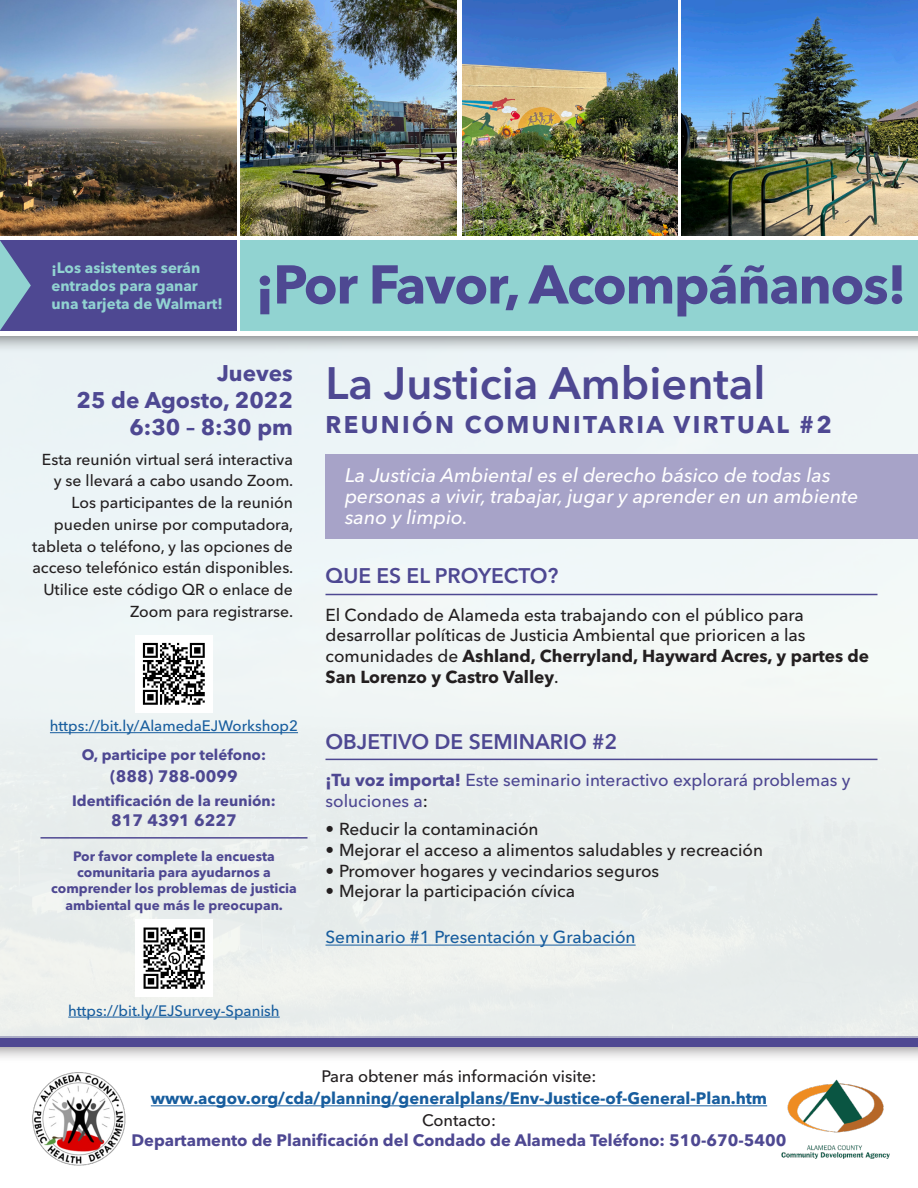
<style>
.page{position:relative;width:918px;height:1188px;background:#fff}
.page>*{position:absolute;margin:0;border:0;box-sizing:border-box;transform-origin:0 0}
.t1{font:700 54px "Avenir Next LT Pro";letter-spacing:-.025em;color:#4e4892}
.t2{font:600 45px "Avenir Next LT Pro";color:#4e4892}
.t3{font:700 24px "Avenir Next LT Pro";letter-spacing:.1em;color:#4e4892}
.t4{font:700 22.5px "Avenir Next LT Pro";color:#4e4892}
.body_text{font:600 21px "Avenir Next LT Pro";color:#4e4892}
.body_text-2{font:italic 500 19.5px/21px "Avenir Next LT Pro";color:#fff}
.body_text-3{font:500 17.25px/20.7px "Avenir Next LT Pro";color:#231f20}
.body_text-4{font:500 17.25px/20.7px "Avenir Next LT Pro";color:#4e4892}
.body_text-5{font:500 17.25px "Avenir Next LT Pro";color:#175d9e}
.body_text-6{font:700 16.5px/21.8px "Avenir Next LT Pro";color:#175d9e;text-align:center}
.t5{font:700 16.5px/19.8px "Avenir Next LT Pro";color:#4e4892;text-align:center}
.body_text-7{font:500 15.75px/21.8px "Avenir Next LT Pro";color:#231f20;text-align:right}
.body_text-8{font:500 15px "Avenir Next LT Pro";color:#175d9e}
.t6{font:700 15px/18px "Avenir Next LT Pro";color:#91d3d1}
.t7{font:700 15px "Avenir Next LT Pro";color:#4e4892}
.t8{font:700 13.5px/16.2px "Avenir Next LT Pro";color:#4e4892}
.s1{font-weight:700}
.s2{color:#231f20}
.s3{font-weight:500;color:#231f20}
</style>
<div class="page">
<div style="left:0;top:1004px;width:918px;height:59px;background:#231f20;opacity:.6"></div>
<div style="left:0;top:1036px;width:918px;height:10px;background:#4e4892"></div>
<img style="left:0;top:353px;width:918px;height:685px">
<div style="left:0;top:0;width:918px;height:353px;background:#231f20;opacity:.6"></div>
<svg style="left:0;top:0;width:918px;height:336px"></svg>
<img style="left:682px;top:0;width:236px;height:235px">
<div style="left:241px;top:240px;width:677px;height:90px;background:#91d3d1"></div>
<img style="left:462px;top:0;width:216px;height:235px">
<img style="left:0;top:0;width:236px;height:235px">
<img style="left:241px;top:0;width:216px;height:235px">
<div style="left:0;top:240px;width:236px;height:90px;background:#4e4892"></div>
<svg style="left:0;top:240px;width:31px;height:91px"></svg>
<div style="left:326px;top:454px;width:592px;height:85px;background:#a7a3c8"></div>
<hr style="left:151px;top:1105px;width:616px;height:1px;background:#175d9e">
<img style="left:32px;top:1072px;width:94px;height:94px">
<img style="left:781px;top:1079px;width:109px;height:80px">
<img style="left:136px;top:920px;width:76px;height:76px">
<hr style="left:50px;top:732px;width:248px;height:1px;background:#175d9e">
<hr style="left:68px;top:1017px;width:212px;height:1px;background:#175d9e">
<hr style="left:40px;top:837px;width:268px;height:2px;background:#4e4892">
<hr style="left:326px;top:594px;width:552px;height:1px;background:#4e4892">
<hr style="left:326px;top:945px;width:310px;height:1px;background:#175d9e">
<hr style="left:326px;top:759px;width:552px;height:1px;background:#4e4892">
<img style="left:136px;top:636px;width:76px;height:76px">
<p class="t6" style="left:52px;top:259px;width:173px">¡Los asistentes serán entrados para ganar una tarjeta de Walmart!</p>
<p class="t1" style="left:255px;top:252px;width:653px">¡Por Favor, Acompáñanos!</p>
<p class="t4" style="left:217px;top:360px;width:77px">Jueves</p>
<p class="t4" style="left:77px;top:387px;width:218px">25 de Agosto, 2022</p>
<p class="t4" style="left:129px;top:414px;width:165px">6:30 – 8:30 pm</p>
<p class="body_text-7" style="left:32px;top:448px;width:263px">Esta reunión virtual será interactiva y se llevará a cabo usando Zoom.<br>Los participantes de la reunión pueden unirse por computadora, tableta o teléfono, y las opciones de acceso telefónico están disponibles.<br>Utilice este código QR o enlace de Zoom para registrarse.</p>
<p class="body_text-8" style="left:50px;top:717px;width:250px">https://bit.ly/AlamedaEJWorkshop2</p>
<p class="t7" style="left:82px;top:746px;width:186px">O, participe por teléfono:</p>
<p class="t5" style="left:110px;top:766px;width:129px">(888) 788-0099</p>
<p class="t7" style="left:72px;top:791px;width:205px">Identificación de la reunión:</p>
<p class="t5" style="left:111px;top:810px;width:127px">817 4391 6227</p>
<p class="t8" style="left:73px;top:848px;width:203px">Por favor complete la encuesta comunitaria para ayudarnos a</p>
<p class="t8" style="left:51px;top:880px;width:247px;text-align:center">comprender los problemas de justicia ambiental que más le preocupan.</p>
<p class="body_text-8" style="left:68px;top:1001px;width:213px">https://bit.ly/EJSurvey-Spanish</p>
<p class="t2" style="left:326px;top:355px;width:442px">La Justicia Ambiental</p>
<p class="t3" style="left:326px;top:410px;width:508px">REUNIÓN COMUNITARIA VIRTUAL #2</p>
<p class="body_text-2" style="left:345px;top:465px;width:515px">La Justicia Ambiental es el derecho básico de todas las personas a vivir, trabajar, jugar y aprender en un ambiente sano y limpio.</p>
<p class="body_text" style="left:326px;top:563px;width:234px">QUE ES EL PROYECTO?</p>
<p class="body_text-3" style="left:326px;top:604px;width:545px">El Condado de Alameda esta trabajando con el público para desarrollar políticas de Justicia Ambiental que prioricen a las comunidades de <span class="s1">Ashland, Cherryland, Hayward Acres, y partes de San Lorenzo y Castro Valley</span>.</p>
<p class="body_text" style="left:326px;top:728px;width:293px">OBJETIVO DE SEMINARIO #2</p>
<p class="body_text-4" style="left:326px;top:770px;width:527px"><span class="s1">¡Tu voz importa!</span> Este seminario interactivo explorará problemas y soluciones a<span class="s2">:</span></p>
<p class="body_text-3" style="left:326px;top:819px;width:215px"><span class="s1">•</span> Reducir la contaminación</p>
<p class="body_text-3" style="left:326px;top:840px;width:439px"><span class="s1">•</span> Mejorar el acceso a alimentos saludables y recreación</p>
<p class="body_text-3" style="left:326px;top:860px;width:335px"><span class="s1">•</span> Promover hogares y vecindarios seguros</p>
<p class="body_text-3" style="left:326px;top:881px;width:251px"><span class="s1">•</span> Mejorar la participación cívica</p>
<p class="body_text-5" style="left:326px;top:927px;width:312px">Seminario #1 Presentación y Grabación</p>
<p class="body_text-6" style="left:151px;top:1066px;width:618px"><span class="s3">Para obtener más información visite: </span>www.acgov.org/cda/planning/generalplans/Env-Justice-of-General-Plan.htm</p>
<p class="t5" style="left:131px;top:1110px;width:657px"><span class="s3">Contacto:<br></span>Departamento de Planificación del Condado de Alameda Teléfono: 510-670-5400</p>
</div>
